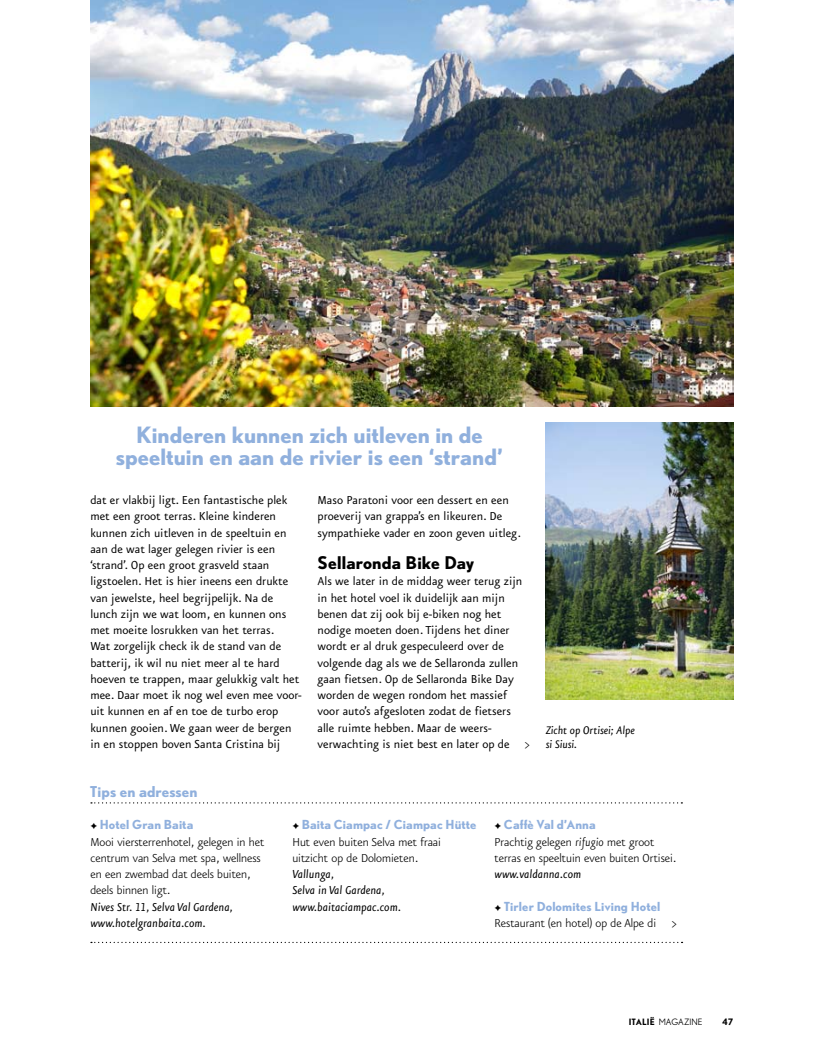
<style>
.page{position:relative;width:815px;height:1053px;background:#fff}
.page>*{position:absolute;margin:0;border:0;box-sizing:border-box;transform-origin:0 0}
.t1{font:22.5px/22.5px "Nobel Bold A";color:#90b0dd;text-align:center}
.t2{font:17.5px "Nobel Bold A";letter-spacing:.01em;color:#000}
.t3{font:15px "Nobel Bold A";letter-spacing:.005em;color:#90b0dd}
.t4{font:13.75px/16.2px "Eureka Sans";color:#000}
.t5{font:300 13.75px/16.2px "Eureka Sans";color:#000}
.t6{font:italic 13.75px/16.2px "Eureka Sans";color:#000}
.t7{font:italic 13.12px/14.4px "Eureka Sans";letter-spacing:-.01em;color:#000}
.t8{font:12.5px "Nobel Bold A";letter-spacing:.005em;color:#90b0dd}
.t9{font:11.25px "Eureka Sans Bold Caps";color:#000}
.t10{font:8.75px "Nobel";color:#000}
.s1{color:#000}
.s2{font-style:italic}
.s3{font-family:"Nobel Bold A"}
</style>
<div class="page">
<img style="left:90px;top:0;width:643px;height:406px">
<svg style="left:91px;top:802px;width:591px;height:1px"></svg>
<svg style="left:91px;top:941px;width:592px;height:1px"></svg>
<img style="left:546px;top:423px;width:187px;height:276px">
<h1 class="t1" style="left:116px;top:423px;width:389px">Kinderen kunnen zich uitleven in de speeltuin en aan de rivier is een ‘strand’</h1>
<p class="t4" style="left:90px;top:492px;width:213px">dat er vlakbij ligt. Een fantastische plek met een groot terras. Kleine kinderen kunnen zich uitleven in de speeltuin en aan de wat lager gelegen rivier is een ‘strand’. Op een groot grasveld staan ligstoelen. Het is hier ineens een drukte van jewelste, heel begrijpelijk. Na de lunch zijn we wat loom, en kunnen ons met moeite losrukken van het terras.<br>Wat zorgelijk check ik de stand van de batterij, ik wil nu niet meer al te hard hoeven te trappen, maar gelukkig valt het mee. Daar moet ik nog wel even mee voor&shy;uit kunnen en af en toe de turbo erop kunnen gooien. We gaan weer de bergen in en stoppen boven Santa Cristina bij</p>
<p class="t4" style="left:318px;top:492px;width:205px">Maso Paratoni voor een dessert en een proeverij van grappa’s en likeuren. De sympathieke vader en zoon geven uitleg.</p>
<p class="t2" style="left:318px;top:552px;width:158px">Sellaronda Bike Day</p>
<p class="t4" style="left:318px;top:573px;width:206px">Als we later in de middag weer terug zijn in het hotel voel ik duidelijk aan mijn benen dat zij ook bij e-biken nog het nodige moeten doen. Tijdens het diner wordt er al druk gespeculeerd over de volgende dag als we de Sellaronda zullen gaan fietsen. Op de Sellaronda Bike Day worden de wegen rondom het massief voor auto’s afgesloten zodat de fietsers alle ruimte hebben. Maar de weers&shy;verwachting is niet best en later op de</p>
<p class="t5" style="left:525px;top:736px;width:6px">&gt;</p>
<p class="t3" style="left:90px;top:782px;width:109px">Tips en adressen</p>
<p class="t7" style="left:546px;top:723px;width:91px">Zicht op Ortisei; Alpe si Siusi.</p>
<p class="t8" style="left:90px;top:817px;width:104px"><span class="s1">✦</span> Hotel Gran Baita</p>
<p class="t5" style="left:90px;top:834px;width:176px">Mooi viersterrenhotel, gelegen in het centrum van Selva met spa, wellness en een zwembad dat deels buiten, deels binnen ligt.</p>
<p class="t6" style="left:90px;top:899px;width:144px">Nives Str. 11, Selva Val Gardena, www.hotelgranbaita.com.</p>
<p class="t8" style="left:292px;top:817px;width:186px"><span class="s1">✦</span> Baita Ciampac / Ciampac Hütte</p>
<p class="t5" style="left:292px;top:834px;width:150px">Hut even buiten Selva met fraai uitzicht op de Dolomieten.</p>
<p class="t6" style="left:292px;top:866px;width:110px">Vallunga,<br>Selva in Val Gardena, www.baitaciampac.com.</p>
<p class="t8" style="left:494px;top:817px;width:103px"><span class="s1">✦</span> Caffè Val d’Anna</p>
<p class="t5" style="left:494px;top:834px;width:184px">Prachtig gelegen <span class="s2">rifugio</span> met groot terras en speeltuin even buiten Ortisei.</p>
<p class="t6" style="left:494px;top:866px;width:88px">www.valdanna.com</p>
<p class="t8" style="left:494px;top:898px;width:167px"><span class="s1">✦</span> Tirler Dolomites Living Hotel</p>
<p class="t5" style="left:494px;top:915px;width:163px">Restaurant (en hotel) op de Alpe di</p>
<p class="t5" style="left:672px;top:915px;width:6px">&gt;</p>
<p class="t10" style="left:629px;top:1016px;width:75px"><span class="s3">itali ë</span> MAGAZINE</p>
<p class="t9" style="left:722px;top:1015px;width:13px">47</p>
</div>
